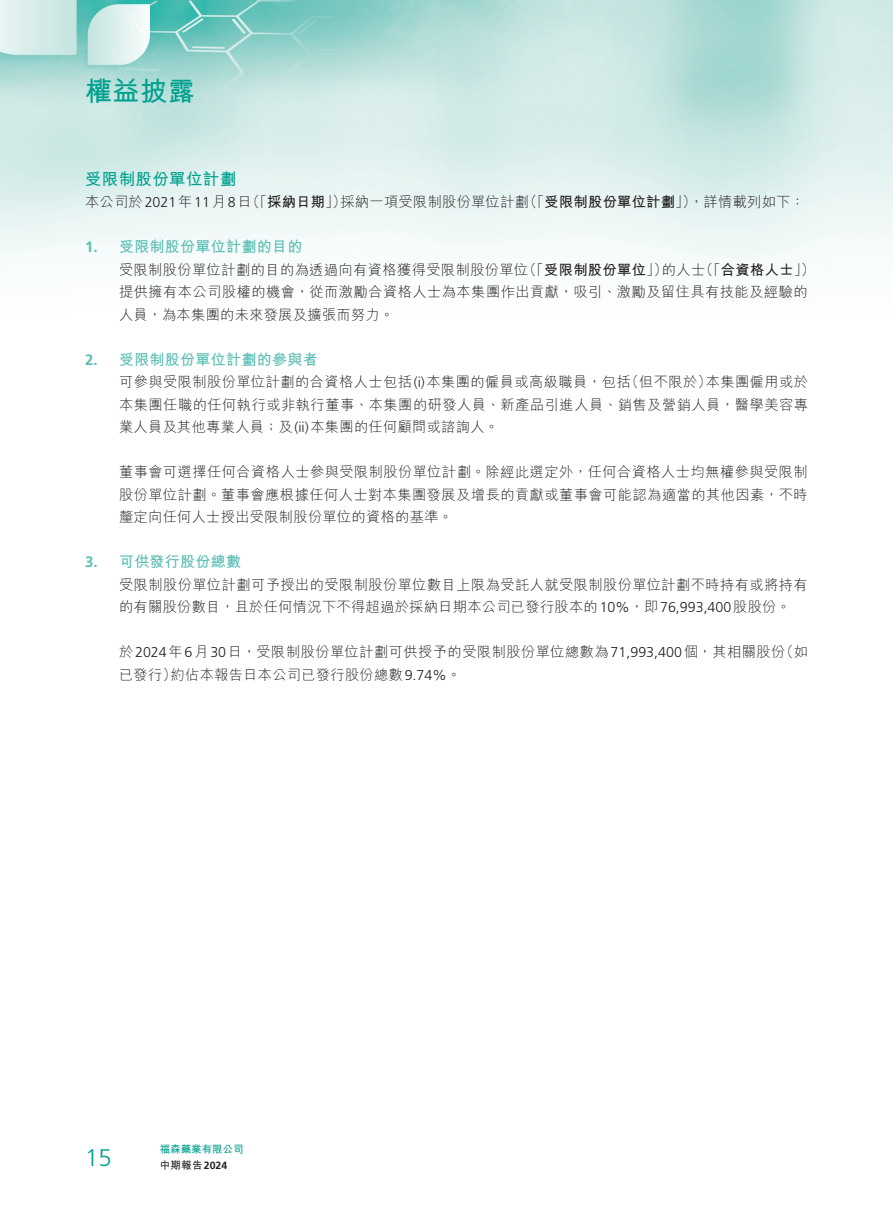
<style>
.page{position:relative;width:893px;height:1212px;background:#fff}
.page>*{position:absolute;margin:0;border:0;box-sizing:border-box;transform-origin:0 0}
.t1{font:700 27px "M Hei HK";color:#00a18f}
.t2{font:300 24px "Frutiger LT Std";color:#00a18f}
._01_H1{font:700 16.5px "M Hei HK";letter-spacing:.02em;color:#00a18f}
._02_H2{font:700 15px "M Hei HK";letter-spacing:.02em;color:#59beb4}
._02_H2-2{font:700 15px "Frutiger LT Std";color:#59beb4}
._00_txt{font:300 14.25px/22.5px "M Hei HK";letter-spacing:.03em;color:#231f20}
._00_txt-2{font:700 14.25px "M Hei HK";letter-spacing:.025em;color:#231f20}
.t3{font:700 10.5px "M Hei HK";color:#231f20}
.t4{font:700 10.5px "M Hei HK";letter-spacing:-.005em;color:#00a18f}
.s1{font-weight:700}
.s2{font-weight:300}
.s3{font-family:"Frutiger LT Std"}
</style>
<div class="page">
<img style="left:0;top:0;width:893px;height:261px">
<h1 class="t1" style="left:85px;top:71px;width:111px">權益披露</h1>
<p class="_01_H1" style="left:85px;top:167px;width:153px">受限制股份單位計劃</p>
<p class="_00_txt" style="left:246px;top:191px;width:102px">（「<span class="s1">採納日期</span>」）</p>
<p class="_00_txt-2" style="left:523px;top:192px;width:175px"><span class="s2">（「</span>受限制股份單位計劃<span class="s2">」）</span></p>
<p class="_00_txt" style="left:340px;top:191px;width:190px">採納一項受限制股份單位計劃</p>
<p class="_00_txt" style="left:85px;top:191px;width:168px">本公司於<span class="s3">2021</span>年<span class="s3">11</span>月<span class="s3">8</span>日</p>
<p class="_02_H2" style="left:119px;top:236px;width:185px">受限制股份單位計劃的目的</p>
<p class="_02_H2-2" style="left:85px;top:238px;width:14px">1.</p>
<p class="_00_txt" style="left:689px;top:191px;width:117px">，詳情載列如下：</p>
<p class="_02_H2-2" style="left:85px;top:351px;width:14px">2.</p>
<p class="_02_H2-2" style="left:85px;top:553px;width:14px">3.</p>
<p class="_00_txt-2" style="left:699px;top:259px;width:117px"><span class="s2">（「</span>合資格人士 <span class="s2">(「</span></p>
<p class="_00_txt-2" style="left:522px;top:259px;width:147px"><span class="s2">（「</span>受限制股份單位<span class="s2">」）</span></p>
<p class="_00_txt" style="left:119px;top:258px;width:690px">受限制股份單位計劃的目的為透過向有資格獲得受限制股份單位<br>提供擁有本公司股權的機會，從而激勵合資格人士為本集團作出貢獻，吸引、激勵及留住具有技能及經驗的人員，為本集團的未來發展及擴張而努力。</p>
<p class="_02_H2" style="left:119px;top:348px;width:200px">受限制股份單位計劃的參與者</p>
<p class="_00_txt" style="left:662px;top:258px;width:45px">的人士</p>
<p class="_00_txt" style="left:119px;top:371px;width:690px">可參與受限制股份單位計劃的合資格人士包括 <span class="s3">)i(</span> 本集團的僱員或高級職員，包括<br>本集團任職的任何執行或非執行董事、本集團的研發人員、新產品引進人員、銷售及營銷人員，醫學美容專業人員及其他專業人員；及 <span class="s3">)i i(</span> 本集團的任何顧問或諮詢人。</p>
<p class="_00_txt" style="left:119px;top:461px;width:690px;text-align:justify">董事會可選擇任何合資格人士參與受限制股份單位計劃。除經此選定外，任何合資格人士均無權參與受限制股份單位計劃。董事會應根據任何人士對本集團發展及增長的貢獻或董事會可能認為適當的其他因素，不時釐定向任何人士授出受限制股份單位的資格的基準。</p>
<p class="_02_H2" style="left:119px;top:551px;width:124px">可供發行股份總數</p>
<p class="_00_txt" style="left:625px;top:371px;width:88px">（但不限於）</p>
<p class="_00_txt" style="left:706px;top:371px;width:104px">本集團僱用或於</p>
<p class="_00_txt" style="left:119px;top:573px;width:690px">受限制股份單位計劃可予授出的受限制股份單位數目上限為受託人就受限制股份單位計劃不時持有或將持有的有關股份數目，且於任何情況下不得超過於採納日期本公司已發行股本的<span class="s3">10%</span>，即<span class="s3">76,993,400</span>股股份。</p>
<p class="_00_txt" style="left:779px;top:641px;width:30px">（如</p>
<p class="_00_txt" style="left:171px;top:641px;width:616px;text-indent:-52px">於<span class="s3">2024</span>年<span class="s3">6</span>月<span class="s3">30</span>日，受限制股份單位計劃可供授予的受限制股份單位總數為<span class="s3">71,993,400</span>個，其相關股份約佔本報告日本公司已發行股份總數<span class="s3">9.74%</span>。</p>
<p class="_00_txt" style="left:119px;top:663px;width:59px">已發行）</p>
<h2 class="t2" style="left:85px;top:1144px;width:28px">15</h2>
<p class="t4" style="left:160px;top:1141px;width:85px">福森藥業有限公司</p>
<p class="t3" style="left:160px;top:1157px;width:69px">中期報告<span class="s3">2024</span></p>
</div>
